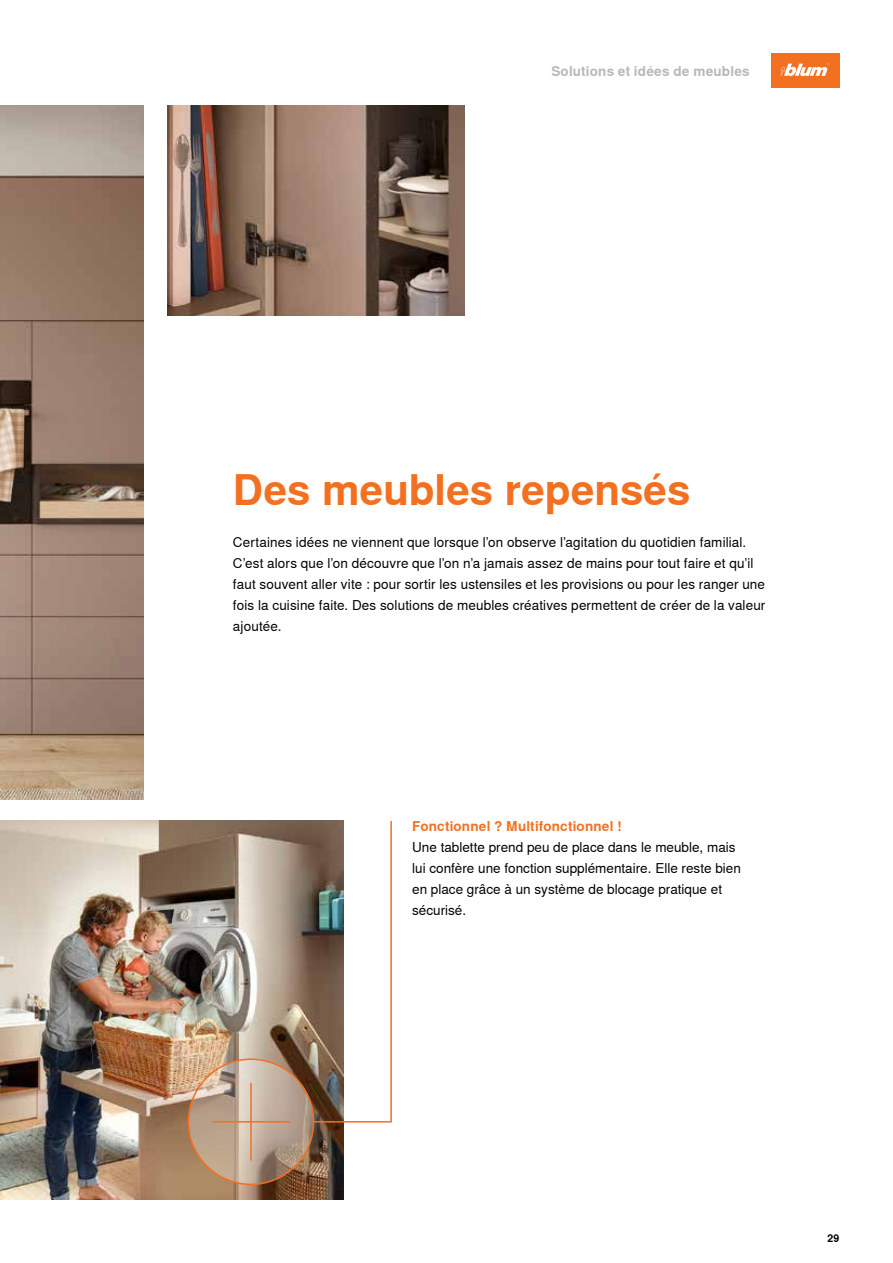
<style>
.page{position:relative;width:893px;height:1263px;background:#fff}
.page>*{position:absolute;margin:0;border:0;box-sizing:border-box;transform-origin:0 0}
.t1{font:700 42px "Nimbus Sans Global";letter-spacing:-.005em;color:#f37021}
.t2{font:13.5px/21px "Nimbus Sans Global";letter-spacing:.01em;color:#000}
.t3{font:700 13.5px "Nimbus Sans Global";letter-spacing:.01em;color:#f37021}
.t4{font:700 13.5px "Nimbus Sans Global";letter-spacing:.015em;color:#b6b8ba}
.t5{font:700 10.5px "Nimbus Sans Global";color:#000}
</style>
<div class="page">
<img style="left:0;top:105px;width:143px;height:695px">
<div style="left:771px;top:54px;width:68px;height:34px;background:#f37021"></div>
<svg style="left:780px;top:63px;width:49px;height:13px"></svg>
<img style="left:0;top:821px;width:344px;height:379px">
<svg style="left:188px;top:1059px;width:126px;height:125px;background:#bea692"></svg>
<hr style="left:250px;top:1083px;width:2px;height:77px;background:#f37021">
<hr style="left:212px;top:1121px;width:78px;height:1px;background:#f37021">
<img style="left:167px;top:105px;width:298px;height:211px">
<svg style="left:310px;top:820px;width:82px;height:303px"></svg>
<p class="t4" style="left:551px;top:63px;width:200px">Solutions et idées de meubles</p>
<h1 class="t1" style="left:233px;top:466px;width:459px">Des meubles repensés</h1>
<p class="t2" style="left:233px;top:532px;width:534px">Certaines idées ne viennent que lorsque l’on observe l’agitation du quotidien familial.<br>C’est alors que l’on découvre que l’on n’a jamais assez de mains pour tout faire et qu’il faut souvent aller vite : pour sortir les ustensiles et les provisions ou pour les ranger une fois la cuisine faite. Des solutions de meubles créatives permettent de créer de la valeur ajoutée.</p>
<p class="t3" style="left:412px;top:818px;width:211px">Fonctionnel ? Multifonctionnel !</p>
<p class="t2" style="left:412px;top:837px;width:330px">Une tablette prend peu de place dans le meuble, mais lui confère une fonction supplémentaire. Elle reste bien en place grâce à un système de blocage pratique et sécurisé.</p>
<p class="t5" style="left:827px;top:1232px;width:14px">29</p>
</div>
